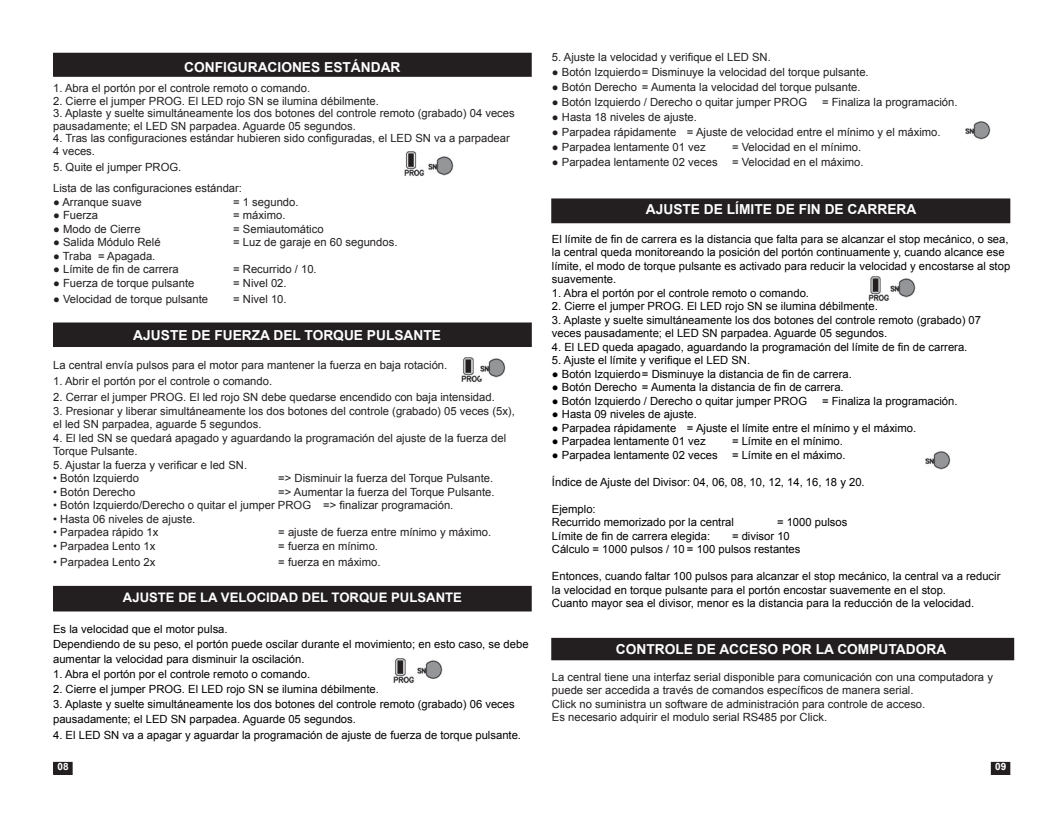
<style>
.page{position:relative;width:1063px;height:815px;background:#fff}
.page>*{position:absolute;margin:0;border:0;box-sizing:border-box;transform-origin:0 0}
.t1{font:700 13.75px "Arial";color:#fff}
.t2{font:700 13.12px "Arial";color:#fff}
.t3{font:11.25px/13.5px "Arial";color:#231f20}
.t4{font:11.25px/13.5px "Arial";color:#010203}
.t5{font:700 10px "Arial";color:#fff}
</style>
<div class="page">
<div style="left:54px;top:587px;width:477px;height:24px;background:#231f20"></div>
<div style="left:53px;top:586px;width:479px;height:25px;border:1px solid #231f20"></div>
<div style="left:54px;top:53px;width:477px;height:23px;background:#231f20"></div>
<div style="left:53px;top:53px;width:479px;height:24px;border:1px solid #231f20"></div>
<div style="left:54px;top:323px;width:477px;height:23px;background:#231f20"></div>
<div style="left:53px;top:323px;width:479px;height:24px;border:1px solid #231f20"></div>
<img style="left:404px;top:152px;width:21px;height:25px">
<img style="left:428px;top:156px;width:25px;height:19px">
<img style="left:462px;top:357px;width:21px;height:26px">
<img style="left:480px;top:357px;width:26px;height:20px">
<img style="left:393px;top:659px;width:22px;height:25px">
<img style="left:417px;top:660px;width:25px;height:19px">
<div style="left:54px;top:762px;width:18px;height:12px;background:#231f20"></div>
<div style="left:53px;top:762px;width:20px;height:13px;border:1px solid #231f20"></div>
<div style="left:552px;top:199px;width:457px;height:24px;background:#231f20"></div>
<div style="left:551px;top:198px;width:459px;height:25px;border:1px solid #231f20"></div>
<div style="left:552px;top:638px;width:461px;height:22px;background:#231f20"></div>
<img style="left:965px;top:121px;width:25px;height:18px">
<img style="left:868px;top:277px;width:22px;height:25px">
<img style="left:889px;top:277px;width:26px;height:20px">
<img style="left:925px;top:451px;width:25px;height:18px">
<div style="left:991px;top:762px;width:18px;height:12px;background:#231f20"></div>
<div style="left:990px;top:762px;width:20px;height:13px;border:1px solid #231f20"></div>
<p class="t1" style="left:184px;top:59px;width:218px">CONFIGURACIONES ESTÁNDAR</p>
<p class="t3" style="left:53px;top:82px;width:259px">1. Abra el portón por el controle remoto o comando.</p>
<p class="t3" style="left:53px;top:94px;width:327px">2. Cierre el jumper PROG. El LED rojo SN se ilumina débilmente.</p>
<p class="t3" style="left:53px;top:107px;width:463px;line-height:12.5px">3. Aplaste y suelte simultáneamente los dos botones del controle remoto (grabado) 04 veces pausadamente; el LED SN parpadea. Aguarde 05 segundos.</p>
<p class="t3" style="left:53px;top:132px;width:458px;line-height:12.5px">4. Tras las configuraciones estándar hubieren sido configuradas, el LED SN va a parpadear<br>4 veces.</p>
<p class="t3" style="left:53px;top:157px;width:190px;line-height:21.2px">5. Quite el jumper PROG.<br>Lista de las configuraciones estándar:</p>
<p class="t3" style="left:53px;top:195px;width:90px">● Arranque suave</p>
<p class="t3" style="left:233px;top:195px;width:67px">= 1 segundo.</p>
<p class="t3" style="left:53px;top:209px;width:46px">● Fuerza</p>
<p class="t3" style="left:233px;top:209px;width:54px">= máximo.</p>
<p class="t3" style="left:53px;top:222px;width:89px">● Modo de Cierre</p>
<p class="t3" style="left:233px;top:222px;width:92px">= Semiautomático</p>
<p class="t3" style="left:53px;top:236px;width:109px">● Salida Módulo Relé</p>
<p class="t3" style="left:233px;top:236px;width:166px">= Luz de garaje en 60 segundos.</p>
<p class="t3" style="left:53px;top:249px;width:104px">● Traba = Apagada.</p>
<p class="t3" style="left:53px;top:263px;width:127px">● Límite de fin de carrera</p>
<p class="t3" style="left:233px;top:263px;width:85px">= Recurrido / 10.</p>
<p class="t3" style="left:53px;top:276px;width:143px">● Fuerza de torque pulsante</p>
<p class="t3" style="left:233px;top:276px;width:55px">= Nivel 02.</p>
<p class="t3" style="left:53px;top:293px;width:157px">● Velocidad de torque pulsante</p>
<p class="t3" style="left:233px;top:293px;width:55px">= Nivel 10.</p>
<p class="t1" style="left:133px;top:327px;width:309px">AJUSTE DE FUERZA DEL TORQUE PULSANTE</p>
<p class="t3" style="left:53px;top:358px;width:395px">La central envía pulsos para el motor para mantener la fuerza en baja rotación.</p>
<p class="t3" style="left:53px;top:374px;width:220px">1. Abrir el portón por el controle o comando.</p>
<p class="t3" style="left:53px;top:391px;width:443px">2. Cerrar el jumper PROG. El led rojo SN debe quedarse encendido con baja intensidad.</p>
<p class="t3" style="left:53px;top:404px;width:463px">3. Presionar y liberar simultáneamente los dos botones del controle (grabado) 05 veces (5x), el led SN parpadea, aguarde 5 segundos.</p>
<p class="t3" style="left:53px;top:431px;width:454px">4. El led SN se quedará apagado y aguardando la programación del ajuste de la fuerza del<br>Torque Pulsante.</p>
<p class="t3" style="left:53px;top:458px;width:195px">5. Ajustar la fuerza y verificar e led SN.</p>
<p class="t3" style="left:53px;top:472px;width:87px">• Botón Izquierdo</p>
<p class="t3" style="left:278px;top:472px;width:216px">=&gt; Disminuir la fuerza del Torque Pulsante.</p>
<p class="t3" style="left:53px;top:485px;width:84px">• Botón Derecho</p>
<p class="t3" style="left:278px;top:485px;width:218px">=&gt; Aumentar la fuerza del Torque Pulsante.</p>
<p class="t3" style="left:53px;top:499px;width:402px">• Botón Izquierdo/Derecho o quitar el jumper PROG =&gt; finalizar programación.</p>
<p class="t3" style="left:53px;top:512px;width:144px">• Hasta 06 niveles de ajuste.</p>
<p class="t3" style="left:53px;top:526px;width:107px">• Parpadea rápido 1x</p>
<p class="t3" style="left:278px;top:526px;width:214px">= ajuste de fuerza entre mínimo y máximo.</p>
<p class="t3" style="left:53px;top:539px;width:104px">• Parpadea Lento 1x</p>
<p class="t3" style="left:278px;top:539px;width:101px">= fuerza en mínimo.</p>
<p class="t3" style="left:53px;top:555px;width:104px">• Parpadea Lento 2x</p>
<p class="t3" style="left:278px;top:555px;width:104px">= fuerza en máximo.</p>
<p class="t2" style="left:123px;top:591px;width:340px">AJUSTE DE LA VELOCIDAD DEL TORQUE PULSANTE</p>
<p class="t4" style="left:53px;top:622px;width:477px;line-height:15px">Es la velocidad que el motor pulsa.<br>Dependiendo de su peso, el portón puede oscilar durante el movimiento; en esto caso, se debe aumentar la velocidad para disminuir la oscilación.</p>
<p class="t4" style="left:53px;top:668px;width:259px">1. Abra el portón por el controle remoto o comando.</p>
<p class="t4" style="left:53px;top:683px;width:327px">2. Cierre el jumper PROG. El LED rojo SN se ilumina débilmente.</p>
<p class="t4" style="left:53px;top:697px;width:463px;line-height:15px">3. Aplaste y suelte simultáneamente los dos botones del controle remoto (grabado) 06 veces pausadamente; el LED SN parpadea. Aguarde 05 segundos.</p>
<p class="t4" style="left:53px;top:729px;width:469px">4. El LED SN va a apagar y aguardar la programación de ajuste de fuerza de torque pulsante.</p>
<p class="t5" style="left:58px;top:761px;width:13px">08</p>
<p class="t3" style="left:552px;top:51px;width:220px">5. Ajuste la velocidad y verifique el LED SN.</p>
<p class="t3" style="left:552px;top:66px;width:318px">● Botón Izquierdo = Disminuye la velocidad del torque pulsante.</p>
<p class="t3" style="left:552px;top:81px;width:310px">● Botón Derecho = Aumenta la velocidad del torque pulsante.</p>
<p class="t3" style="left:552px;top:96px;width:257px">● Botón Izquierdo / Derecho o quitar jumper PROG</p>
<p class="t3" style="left:822px;top:96px;width:137px">= Finaliza la programación.</p>
<p class="t3" style="left:552px;top:111px;width:146px">● Hasta 18 niveles de ajuste.</p>
<p class="t3" style="left:552px;top:126px;width:390px">● Parpadea rápidamente = Ajuste de velocidad entre el mínimo y el máximo.</p>
<p class="t3" style="left:552px;top:141px;width:155px">● Parpadea lentamente 01 vez</p>
<p class="t3" style="left:732px;top:141px;width:131px">= Velocidad en el mínimo.</p>
<p class="t3" style="left:552px;top:156px;width:167px">● Parpadea lentamente 02 veces</p>
<p class="t3" style="left:732px;top:156px;width:133px">= Velocidad en el máximo.</p>
<p class="t1" style="left:646px;top:201px;width:272px">AJUSTE DE LÍMITE DE FIN DE CARRERA</p>
<p class="t4" style="left:552px;top:232px;width:460px">El límite de fin de carrera es la distancia que falta para se alcanzar el stop mecánico, o sea, la central queda monitoreando la posición del portón continuamente y, cuando alcance ese límite, el modo de torque pulsante es activado para reducir la velocidad y encostarse al stop suavemente.</p>
<p class="t4" style="left:552px;top:286px;width:259px">1. Abra el portón por el controle remoto o comando.</p>
<p class="t4" style="left:552px;top:300px;width:327px">2. Cierre el jumper PROG. El LED rojo SN se ilumina débilmente.</p>
<p class="t4" style="left:552px;top:313px;width:430px">3. Aplaste y suelte simultáneamente los dos botones del controle remoto (grabado) 07 veces pausadamente; el LED SN parpadea. Aguarde 05 segundos.</p>
<p class="t4" style="left:552px;top:340px;width:417px">4. El LED queda apagado, aguardando la programación del límite de fin de carrera.</p>
<p class="t4" style="left:552px;top:354px;width:200px">5. Ajuste el límite y verifique el LED SN.</p>
<p class="t4" style="left:552px;top:367px;width:301px">● Botón Izquierdo = Disminuye la distancia de fin de carrera.</p>
<p class="t4" style="left:552px;top:381px;width:293px">● Botón Derecho = Aumenta la distancia de fin de carrera.</p>
<p class="t4" style="left:552px;top:394px;width:257px">● Botón Izquierdo / Derecho o quitar jumper PROG</p>
<p class="t4" style="left:822px;top:394px;width:137px">= Finaliza la programación.</p>
<p class="t4" style="left:552px;top:408px;width:146px">● Hasta 09 niveles de ajuste.</p>
<p class="t4" style="left:552px;top:421px;width:366px">● Parpadea rápidamente = Ajuste el límite entre el mínimo y el máximo.</p>
<p class="t4" style="left:552px;top:435px;width:155px">● Parpadea lentamente 01 vez</p>
<p class="t4" style="left:732px;top:435px;width:112px">= Límite en el mínimo.</p>
<p class="t4" style="left:552px;top:448px;width:167px">● Parpadea lentamente 02 veces</p>
<p class="t4" style="left:732px;top:448px;width:115px">= Límite en el máximo.</p>
<p class="t4" style="left:552px;top:475px;width:314px">Índice de Ajuste del Divisor: 04, 06, 08, 10, 12, 14, 16, 18 y 20.</p>
<p class="t4" style="left:552px;top:502px;width:183px">Ejemplo:<br>Recurrido memorizado por la central</p>
<p class="t4" style="left:777px;top:516px;width:72px">= 1000 pulsos</p>
<p class="t4" style="left:552px;top:529px;width:160px">Límite de fin de carrera elegida:</p>
<p class="t4" style="left:552px;top:529px;width:250px;text-indent:180px">= divisor 10<br>Cálculo = 1000 pulsos / 10 = 100 pulsos restantes</p>
<p class="t4" style="left:552px;top:570px;width:450px">Entonces, cuando faltar 100 pulsos para alcanzar el stop mecánico, la central va a reducir la velocidad en torque pulsante para el portón encostar suavemente en el stop.<br>Cuanto mayor sea el divisor, menor es la distancia para la reducción de la velocidad.</p>
<p class="t1" style="left:616px;top:641px;width:332px">CONTROLE DE ACCESO POR LA COMPUTADORA</p>
<p class="t3" style="left:552px;top:670px;width:442px">La central tiene una interfaz serial disponible para comunicación con una computadora y puede ser accedida a través de comandos específicos de manera serial.<br>Click no suministra un software de administración para controle de acceso.<br>Es necesario adquirir el modulo serial RS485 por Click.</p>
<p class="t5" style="left:995px;top:761px;width:13px">09</p>
</div>
